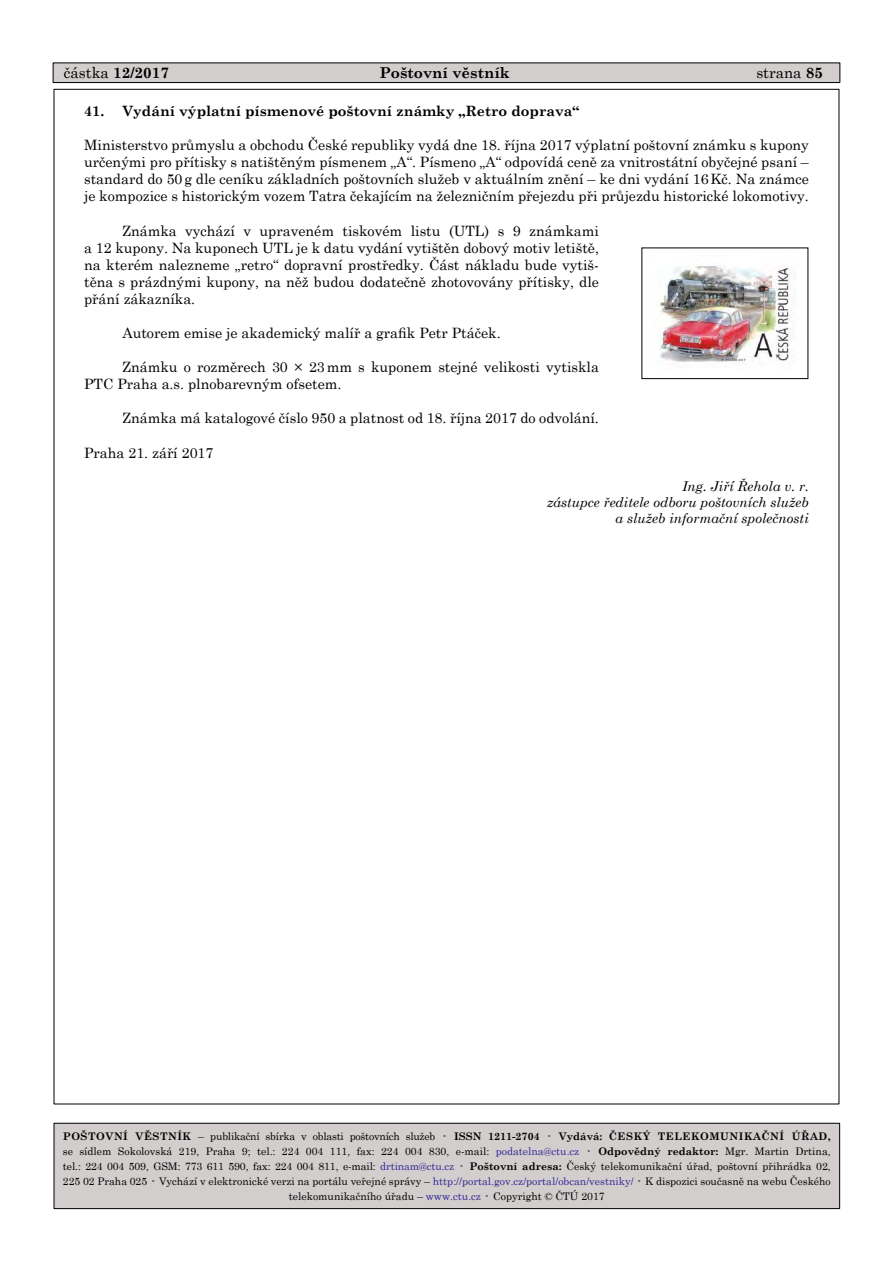
<style>
.page{position:relative;width:893px;height:1263px;background:#fff}
.page>*{position:absolute;margin:0;border:0;box-sizing:border-box;transform-origin:0 0}
.t1{font:700 15px "Century Schoolbook";color:#000}
.t2{font:15px "Century Schoolbook";color:#000}
.t3{font:14.25px/17.1px "Century Schoolbook";color:#000;text-align:justify}
.t4{font:700 14.25px "Century Schoolbook";color:#000}
.t5{font:italic 13.5px/16.2px "Century Schoolbook";color:#000;text-align:right}
.t6{font:10.5px/15px "Century Schoolbook";color:#000;text-align:center}
.s1{font-weight:400}
.s2{font-weight:700}
.s3{color:#666}
.s4{color:#302795}
</style>
<div class="page">
<div style="left:53px;top:63px;width:787px;height:20px;background:#d2cecd"></div>
<div style="left:53px;top:63px;width:787px;height:20px;border:1px solid #000"></div>
<img style="left:659px;top:265px;width:134px;height:98px">
<div style="left:54px;top:1123px;width:786px;height:85px;background:#d2cecd"></div>
<div style="left:54px;top:1123px;width:786px;height:86px;border:1px solid #000"></div>
<p class="t1" style="left:64px;top:61px;width:107px"><span class="s1">částka</span> 12/2017</p>
<p class="t1" style="left:379px;top:61px;width:132px">Poštovní věstník</p>
<p class="t2" style="left:756px;top:60px;width:68px">strana <span class="s2">85</span></p>
<p class="t4" style="left:84px;top:100px;width:497px">41. Vydání výplatní písmenové poštovní známky „Retro doprava“</p>
<p class="t3" style="left:84px;top:135px;width:726px">Ministerstvo průmyslu a obchodu České republiky vydá dne 18. října 2017 výplatní poštovní známku s kupony určenými pro přítisky s natištěným písmenem „A“. Písmeno „A“ odpovídá ceně za vnitrostátní obyčejné psaní – standard do 50g dle ceníku základních poštovních služeb v aktuálním znění – ke dni vydání 16Kč. Na známce je kompozice s historickým vozem Tatra čekajícím na železničním přejezdu při průjezdu historické lokomotivy.</p>
<p class="t3" style="left:84px;top:221px;width:516px;text-indent:38px">Známka vychází v upraveném tiskovém listu (UTL) s 9 známkami a 12 kupony. Na kuponech UTL je k datu vydání vytištěn dobový motiv letiště, na kterém nalezneme „retro“ dopravní prostředky. Část nákladu bude vytiš&shy;těna s prázdnými kupony, na něž budou dodatečně zhotovovány přítisky, dle přání zákazníka.</p>
<p class="t3" style="left:122px;top:323px;width:380px">Autorem emise je akademický malíř a grafik Petr Ptáček.</p>
<p class="t3" style="left:84px;top:357px;width:516px;text-indent:38px">Známku o rozměrech 30 × 23mm s kuponem stejné velikosti vytiskla<br>PTC Praha a.s. plnobarevným ofsetem.</p>
<p class="t3" style="left:122px;top:408px;width:478px">Známka má katalogové číslo 950 a platnost od 18. října 2017 do odvolání.</p>
<p class="t3" style="left:84px;top:443px;width:131px">Praha 21. září 2017</p>
<p class="t5" style="left:547px;top:477px;width:263px">Ing. Jiří Řehola v. r.<br>zástupce ředitele odboru poštovních služeb a služeb informační společnosti</p>
<p class="t6" style="left:63px;top:1128px;width:769px"><span class="s2">POŠTOVNÍ VĚSTNÍK</span> – publikační sbírka v oblasti poštovních služeb <span class="s3">•</span> <span class="s2">ISSN 1211-2704</span> <span class="s3">•</span> <span class="s2">Vydává: ČESKÝ TELEKOMUNIKAČNÍ ÚŘAD, </span>se sídlem Sokolovská 219, Praha 9; tel.: 224 004 111, fax: 224 004 830, e-mail: <span class="s4">podatelna@ctu.cz</span> <span class="s3">•</span> <span class="s2">Odpovědný redaktor:</span> Mgr. Martin Drtina, tel.: 224 004 509, GSM: 773 611 590, fax: 224 004 811, e-mail: <span class="s4">drtinam@ctu.cz</span> <span class="s3">•</span> <span class="s2">Poštovní adresa:</span> Český telekomunikační úřad, poštovní přihrádka 02, 225 02 Praha 025 <span class="s3">•</span> Vychází v elektronické verzi na portálu veřejné správy – <span class="s4">http://portal.gov.cz/portal/obcan/vestniky/</span> <span class="s3">•</span> K dispozici současně na webu Českého telekomunikačního úřadu – <span class="s4">www.ctu.cz</span> <span class="s3">•</span> Copyright © ČTÚ 2017</p>
</div>
